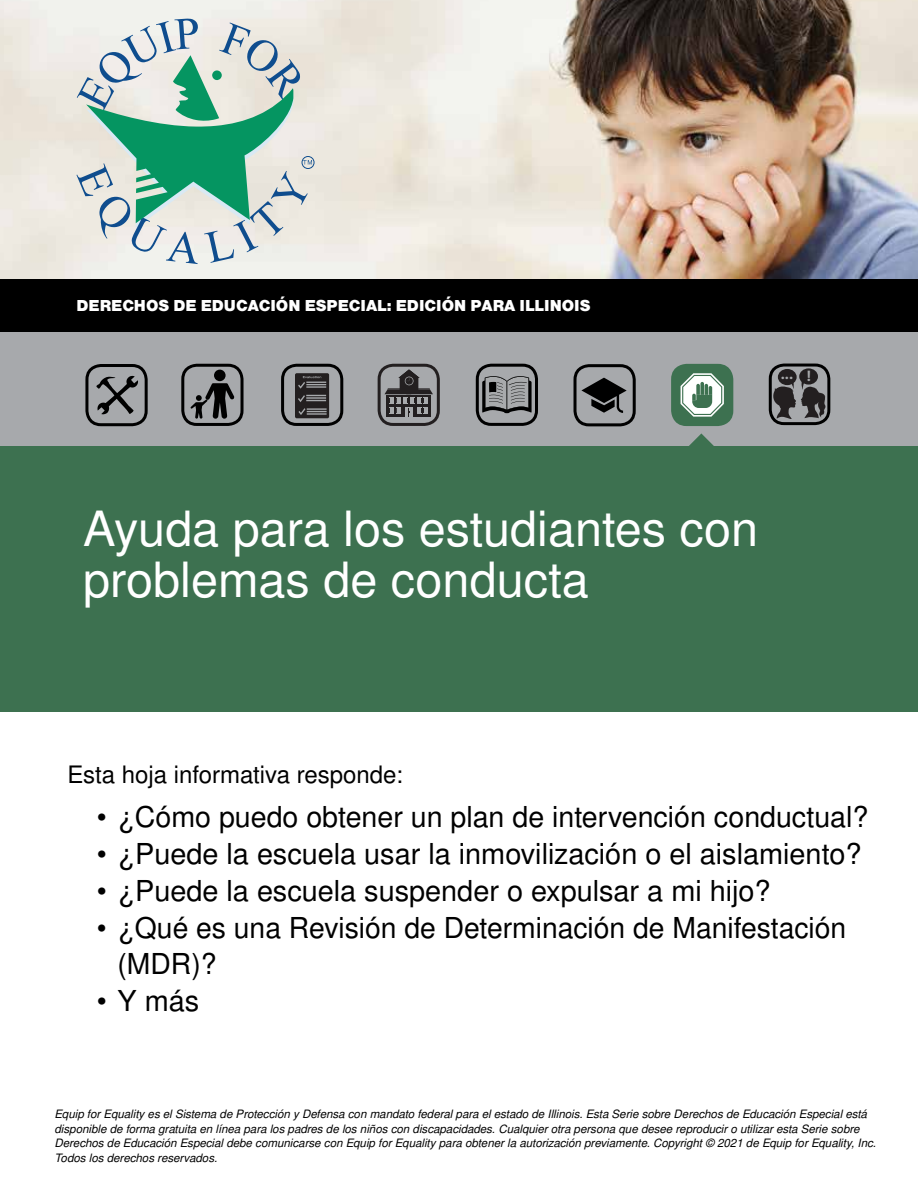
<style>
.page{position:relative;width:918px;height:1188px;background:#fff}
.page>*{position:absolute;margin:0;border:0;box-sizing:border-box;transform-origin:0 0}
.t1{font:48.6px/51.3px "Nimbus San L";color:#fff}
.t2{font:28.8px/36.9px "Nimbus San L";color:#000}
.t3{font:24px "Nimbus San L";color:#000}
.t4{font:16.5px "Nimbus Sans DOT Blac";color:#fff}
.t5{font:700 15px "Sofia Pro";color:#a8aaac}
.t6{font:italic 11.55px/14.5px "Nimbus San L";color:#000}
</style>
<div class="page">
<img style="left:0;top:0;width:918px;height:279px">
<div style="left:0;top:279px;width:918px;height:54px;background:#000"></div>
<div style="left:0;top:443px;width:918px;height:269px;background:#3d7150"></div>
<svg style="left:76px;top:19px;width:236px;height:245px;background:#aecdc2"></svg>
<div style="left:302px;top:156px;width:12px;height:13px;border:1px solid #0f4d8e;border-radius:50%"></div>
<div style="left:0;top:332px;width:918px;height:114px;background:#a7a9ac"></div>
<svg style="left:689px;top:433px;width:25px;height:13px"></svg>
<div style="left:671px;top:364px;width:62px;height:62px;background:#3d7150;border-radius:16px"></div>
<svg style="left:681px;top:373px;width:43px;height:44px"></svg>
<svg style="left:476px;top:364px;width:62px;height:62px"></svg>
<svg style="left:378px;top:364px;width:62px;height:62px"></svg>
<svg style="left:769px;top:364px;width:61px;height:61px"></svg>
<svg style="left:181px;top:364px;width:63px;height:62px"></svg>
<div style="left:214px;top:370px;width:12px;height:11px;background:#010101;border-radius:50%"></div>
<svg style="left:574px;top:364px;width:62px;height:62px"></svg>
<svg style="left:281px;top:364px;width:62px;height:62px"></svg>
<svg style="left:85px;top:364px;width:63px;height:62px"></svg>
<h3 class="t4" style="left:76px;top:295px;width:516px">DERECHOS DE EDUCACIÓN ESPECIAL: EDICIÓN PARA ILLINOIS</h3>
<p class="t5" style="left:781px;top:362px;width:14px">...</p>
<p class="t5" style="left:807px;top:364px;width:6px">!</p>
<h1 class="t1" style="left:83px;top:502px;width:676px">Ayuda para los estudiantes con problemas de conducta</h1>
<h3 class="t3" style="left:68px;top:757px;width:337px">Esta hoja informativa responde:</h3>
<h2 class="t2" style="left:97px;top:797px;width:773px">• ¿Cómo puedo obtener un plan de intervención conductual?</h2>
<h2 class="t2" style="left:97px;top:834px;width:766px">• ¿Puede la escuela usar la inmovilización o el aislamiento?</h2>
<h2 class="t2" style="left:97px;top:871px;width:675px">• ¿Puede la escuela suspender o expulsar a mi hijo?</h2>
<h2 class="t2" style="left:117px;top:908px;width:730px;text-indent:-21px">• ¿Qué es una Revisión de Determinación de Manifestación (MDR)?</h2>
<h2 class="t2" style="left:97px;top:982px;width:104px">• Y más</h2>
<p class="t6" style="left:55px;top:1106px;width:823px">Equip for Equality es el Sistema de Protección y Defensa con mandato federal para el estado de Illinois. Esta Serie sobre Derechos de Educación Especial está disponible de forma gratuita en línea para los padres de los niños con discapacidades. Cualquier otra persona que desee reproducir o utilizar esta Serie sobre Derechos de Educación Especial debe comunicarse con Equip for Equality para obtener la autorización previamente. Copyright © 2021 de Equip for Equality, Inc.<br>Todos los derechos reservados.</p>
</div>
